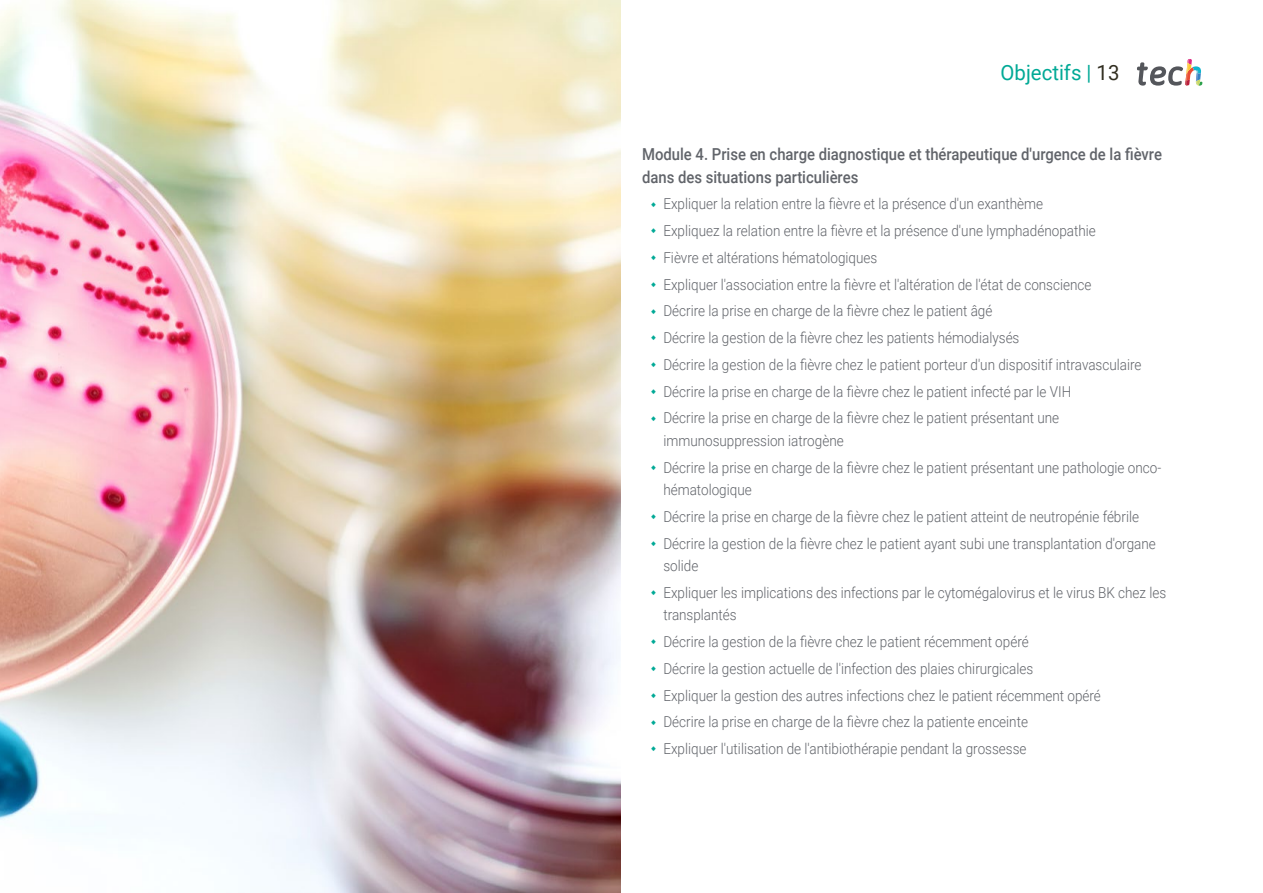
<style>
.page{position:relative;width:1263px;height:893px;background:#fff}
.page>*{position:absolute;margin:0;border:0;box-sizing:border-box;transform-origin:0 0}
.t1{font:21px "Roboto";color:#00a996}
.t2{font:500 16.5px/22.5px "Roboto";color:#61646a;scale:.9 1}
.t3{font:300 15px/26.7px "Roboto";color:#61646a;scale:.9 1}
.s1{color:#312e20}
</style>
<div class="page">
<img style="left:0;top:0;width:621px;height:893px">
<svg style="left:1137px;top:59px;width:65px;height:27px"></svg>
<h1 class="t1" style="left:1000px;top:57px;width:120px">Objectifs | <span class="s1">13</span></h1>
<p class="t2" style="left:642px;top:142px;width:579px">Module 4. Prise en charge diagnostique et thérapeutique d'urgence de la fièvre dans des situations particulières</p>
<p class="t3" style="left:663px;top:190px;width:533px">Expliquer la relation entre la fièvre et la présence d'un exanthème<br>Expliquez la relation entre la fièvre et la présence d'une lymphadénopathie<br>Fièvre et altérations hématologiques<br>Expliquer l'association entre la fièvre et l'altération de l'état de conscience<br>Décrire la prise en charge de la fièvre chez le patient âgé<br>Décrire la gestion de la fièvre chez les patients hémodialysés<br>Décrire la gestion de la fièvre chez le patient porteur d'un dispositif intravasculaire Décrire la prise en charge de la fièvre chez le patient infecté par le VIH<br>Décrire la prise en charge de la fièvre chez le patient présentant une</p>
<p class="t3" style="left:663px;top:427px;width:555px">immunosuppression iatrogène<br>Décrire la prise en charge de la fièvre chez le patient présentant une pathologie onco-</p>
<p class="t3" style="left:663px;top:476px;width:549px">hématologique<br>Décrire la prise en charge de la fièvre chez le patient atteint de neutropénie fébrile<br>Décrire la gestion de la fièvre chez le patient ayant subi une transplantation d'organe</p>
<p class="t3" style="left:663px;top:552px;width:560px">solide<br>Expliquer les implications des infections par le cytomégalovirus et le virus BK chez les</p>
<p class="t3" style="left:663px;top:601px;width:488px">transplantés<br>Décrire la gestion de la fièvre chez le patient récemment opéré<br>Décrire la gestion actuelle de l'infection des plaies chirurgicales<br>Expliquer la gestion des autres infections chez le patient récemment opéré Décrire la prise en charge de la fièvre chez la patiente enceinte<br>Expliquer l'utilisation de l'antibiothérapie pendant la grossesse</p>
</div>
